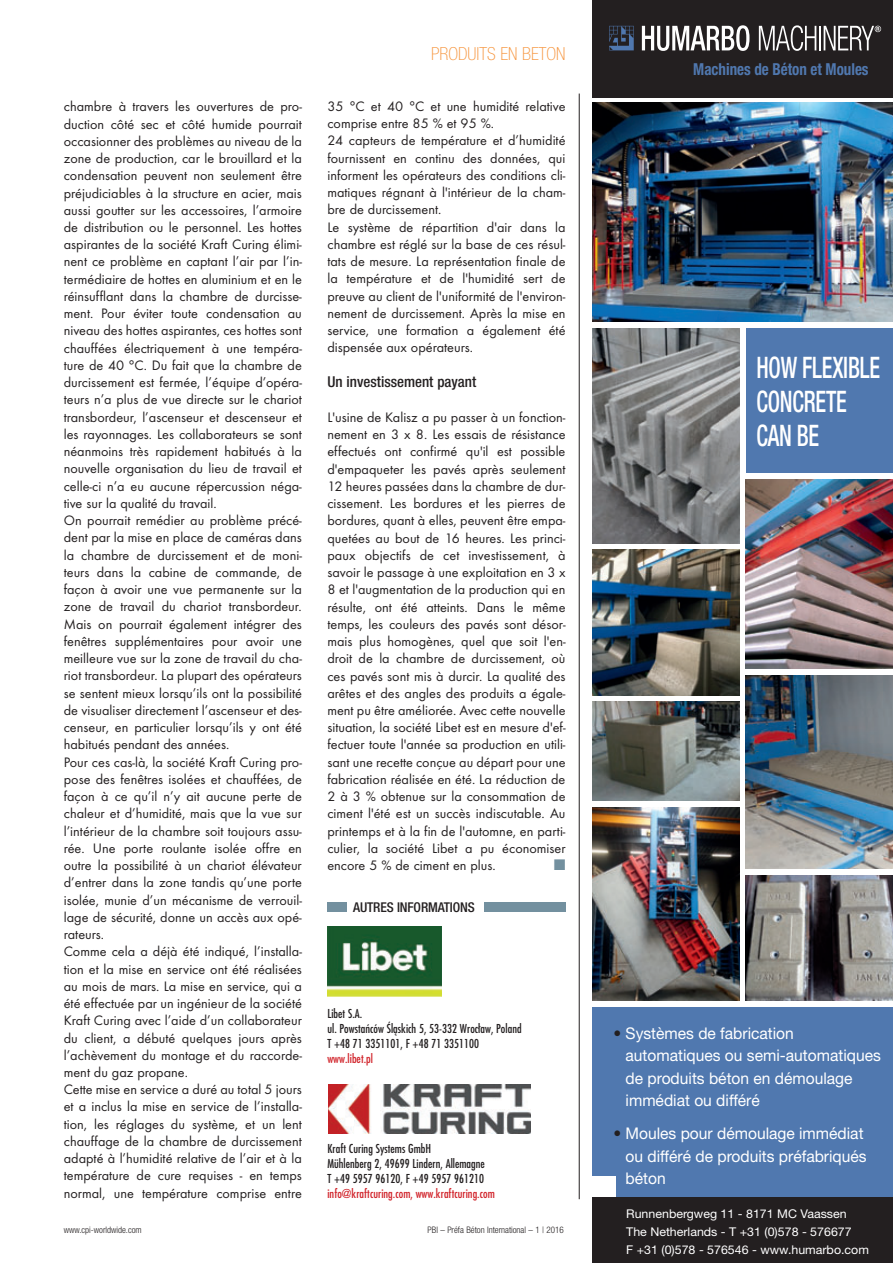
<style>
.page{position:relative;width:893px;height:1263px;background:#fff}
.page>*{position:absolute;margin:0;border:0;box-sizing:border-box;transform-origin:0 0}
.t1{font:500 condensed 29.7px/33.9px "Helvetica Neue";letter-spacing:-.01em;color:#fff;scale:.75 1}
.t2{font:100 condensed 18px "Helvetica Neue";color:#f69238}
.t3{font:700 condensed 16.5px "Helvetica Neue";color:#5078af;scale:.91 1}
.t4{font:16.05px/22.5px "Helvetica Neue";color:#fff}
.t5{font:500 condensed 15px "Helvetica Neue";color:#231f20}
.t6{font:14.25px/17.2px "Futura T";color:#231f20}
.t7{font:14.25px "European Pi Three";color:#73909f}
.t8{font:500 condensed 13.5px "Helvetica Neue";letter-spacing:-.01em;color:#231f20}
.t9{font:500 condensed 12px/15px "Futura LT Pro";letter-spacing:.005em;color:#231f20}
.t10{font:12px/17.7px "Helvetica Neue";color:#fff}
.t11{font:500 condensed 12px "Futura LT Pro";letter-spacing:.005em;color:#d1232a}
.t12{font:300 condensed 9px "Helvetica Neue";color:#231f20}
.s1{color:#231f20}
</style>
<div class="page">
<hr style="left:579px;top:94px;width:1px;height:1105px;background:#231f20">
<div style="left:327px;top:902px;width:20px;height:10px;background:#73909f"></div>
<div style="left:484px;top:902px;width:82px;height:10px;background:#73909f"></div>
<img style="left:328px;top:1084px;width:202px;height:49px">
<img style="left:328px;top:926px;width:113px;height:70px">
<div style="left:592px;top:1007px;width:301px;height:191px;background:#5078af"></div>
<div style="left:592px;top:0;width:301px;height:98px;background:#231f20"></div>
<img style="left:592px;top:102px;width:301px;height:220px">
<img style="left:592px;top:550px;width:147px;height:145px">
<img style="left:592px;top:328px;width:147px;height:215px">
<div style="left:746px;top:328px;width:147px;height:144px;background:#5078af"></div>
<img style="left:592px;top:702px;width:147px;height:99px">
<img style="left:592px;top:807px;width:147px;height:194px">
<img style="left:746px;top:479px;width:147px;height:190px">
<img style="left:746px;top:675px;width:147px;height:194px">
<img style="left:746px;top:875px;width:147px;height:126px">
<div style="left:592px;top:1176px;width:23px;height:21px;background:#fff"></div>
<div style="left:592px;top:1197px;width:301px;height:65px;background:#231f20"></div>
<svg style="left:609px;top:26px;width:25px;height:24px"></svg>
<svg style="left:642px;top:25px;width:107px;height:26px"></svg>
<svg style="left:759px;top:25px;width:57px;height:26px"></svg>
<hr style="left:819px;top:26px;width:2px;height:24px;background:#fff">
<svg style="left:824px;top:26px;width:57px;height:24px"></svg>
<p class="t2" style="left:431px;top:47px;width:136px">PRODUITS EN BETON</p>
<p class="t6" style="left:64px;top:99px;width:240px">chambre à travers les ouvertures de pro&shy;duction côté sec et côté humide pourrait occasionner des problèmes au niveau de la zone de production, car le brouillard et la condensation peuvent non seulement être préjudiciables à la structure en acier, mais aussi goutter sur les accessoires, l’armoire de distribution ou le personnel. Les hottes aspirantes de la société Kraft Curing élimi&shy;nent ce problème en captant l’air par l’in&shy;termédiaire de hottes en aluminium et en le réinsufflant dans la chambre de durcisse&shy;ment. Pour éviter toute condensation au niveau des hottes aspirantes, ces hottes sont chauffées électriquement à une tempéra&shy;ture de 40 °C. Du fait que la chambre de durcissement est fermée, l’équipe d’opéra&shy;teurs n’a plus de vue directe sur le chariot transbordeur, l’ascenseur et descenseur et les rayonnages. Les collaborateurs se sont néanmoins très rapidement habitués à la nouvelle organisation du lieu de travail et celle-ci n’a eu aucune répercussion néga&shy;tive sur la qualité du travail.<br>On pourrait remédier au problème précé&shy;dent par la mise en place de caméras dans la chambre de durcissement et de moni&shy;teurs dans la cabine de commande, de façon à avoir une vue permanente sur la zone de travail du chariot transbordeur.<br>Mais on pourrait également intégrer des fenêtres supplémentaires pour avoir une meilleure vue sur la zone de travail du cha&shy;riot transbordeur. La plupart des opérateurs se sentent mieux lorsqu’ils ont la possibilité de visualiser directement l’ascenseur et des&shy;censeur, en particulier lorsqu’ils y ont été habitués pendant des années.<br>Pour ces cas-là, la société Kraft Curing pro&shy;pose des fenêtres isolées et chauffées, de façon à ce qu’il n’y ait aucune perte de chaleur et d’humidité, mais que la vue sur l’intérieur de la chambre soit toujours assu&shy;rée. Une porte roulante isolée offre en outre la possibilité à un chariot élévateur d’entrer dans la zone tandis qu’une porte isolée, munie d’un mécanisme de verrouil&shy;lage de sécurité, donne un accès aux opé&shy;rateurs.<br>Comme cela a déjà été indiqué, l’installa&shy;tion et la mise en service ont été réalisées au mois de mars. La mise en service, qui a été effectuée par un ingénieur de la société Kraft Curing avec l’aide d’un collaborateur du client, a débuté quelques jours après l’achèvement du montage et du raccorde&shy;ment du gaz propane.<br>Cette mise en service a duré au total 5 jours et a inclus la mise en service de l’installa&shy;tion, les réglages du système, et un lent chauffage de la chambre de durcissement adapté à l’humidité relative de l’air et à la température de cure requises - en temps normal, une température comprise entre</p>
<p class="t6" style="left:327px;top:99px;width:240px">35 °C et 40 °C et une humidité relative comprise entre 85 % et 95 %.<br>24 capteurs de température et d’humidité fournissent en continu des données, qui informent les opérateurs des conditions cli&shy;matiques régnant à l'intérieur de la cham&shy;bre de durcissement.<br>Le système de répartition d'air dans la chambre est réglé sur la base de ces résul&shy;tats de mesure. La représentation finale de la température et de l'humidité sert de preuve au client de l'uniformité de l'environ&shy;nement de durcissement. Après la mise en service, une formation a également été dispensée aux opérateurs.</p>
<p class="t5" style="left:327px;top:377px;width:150px">Un investissement payant</p>
<p class="t6" style="left:327px;top:410px;width:240px;text-align:justify">L'usine de Kalisz a pu passer à un fonction&shy;nement en 3 x 8. Les essais de résistance effectués ont confirmé qu'il est possible d'empaqueter les pavés après seulement 12 heures passées dans la chambre de dur&shy;cissement. Les bordures et les pierres de bordures, quant à elles, peuvent être empa&shy;quetées au bout de 16 heures. Les princi&shy;paux objectifs de cet investissement, à savoir le passage à une exploitation en 3 x 8 et l'augmentation de la production qui en résulte, ont été atteints. Dans le même temps, les couleurs des pavés sont désor&shy;mais plus homogènes, quel que soit l'en&shy;droit de la chambre de durcissement, où ces pavés sont mis à durcir. La qualité des arêtes et des angles des produits a égale&shy;ment pu être améliorée. Avec cette nouvelle situation, la société Libet est en mesure d'ef&shy;fectuer toute l'année sa production en utili&shy;sant une recette conçue au départ pour une fabrication réalisée en été. La réduction de 2 à 3 % obtenue sur la consommation de ciment l'été est un succès indiscutable. Au printemps et à la fin de l'automne, en parti&shy;culier, la société Libet a pu économiser encore 5 % de ciment en plus.</p>
<p class="t7" style="left:554px;top:856px;width:13px">-</p>
<p class="t8" style="left:353px;top:902px;width:123px">AUTRES INFORMATIONS</p>
<p class="t9" style="left:327px;top:1007px;width:196px">Libet S.A.<br>ul. Powstańców Śląskich 5, 53-332 Wrocław, Poland<br>T +48 71 3351101, F +48 71 3351100</p>
<p class="t11" style="left:327px;top:1053px;width:47px">www.libet.pl</p>
<p class="t9" style="left:327px;top:1142px;width:159px">Kraft Curing Systems GmbH<br>Mühlenberg 2, 49699 Lindern, Allemagne<br>T +49 5957 96120, F +49 5957 961210</p>
<p class="t11" style="left:327px;top:1188px;width:169px">info@kraftcuring.com, www.kraftcuring.com</p>
<p class="t12" style="left:64px;top:1226px;width:79px">www.cpi-worldwide.com</p>
<p class="t12" style="left:428px;top:1226px;width:138px">PBI – Préfa Béton International – 1 | 2016</p>
<p class="t3" style="left:693px;top:63px;width:194px">Machines de Béton et Moules</p>
<h1 class="t1" style="left:756px;top:353px;width:166px">HOW FLEXIBLE<br>CONCRETE<br>CAN BE</h1>
<p class="t4" style="left:626px;top:1023px;width:257px;text-indent:-12px"><span class="s1">•</span> Systèmes de fabrication automatiques ou semi-automatiques de produits béton en démoulage immédiat ou différé</p>
<p class="t4" style="left:626px;top:1124px;width:243px;text-indent:-12px"><span class="s1">•</span> Moules pour démoulage immédiat ou différé de produits préfabriqués béton</p>
<p class="t10" style="left:626px;top:1206px;width:244px">Runnenbergweg 11 - 8171 MC Vaassen<br>The Netherlands - T +31 (0)578 - 576677<br>F +31 (0)578 - 576546 - www.humarbo.com</p>
</div>
